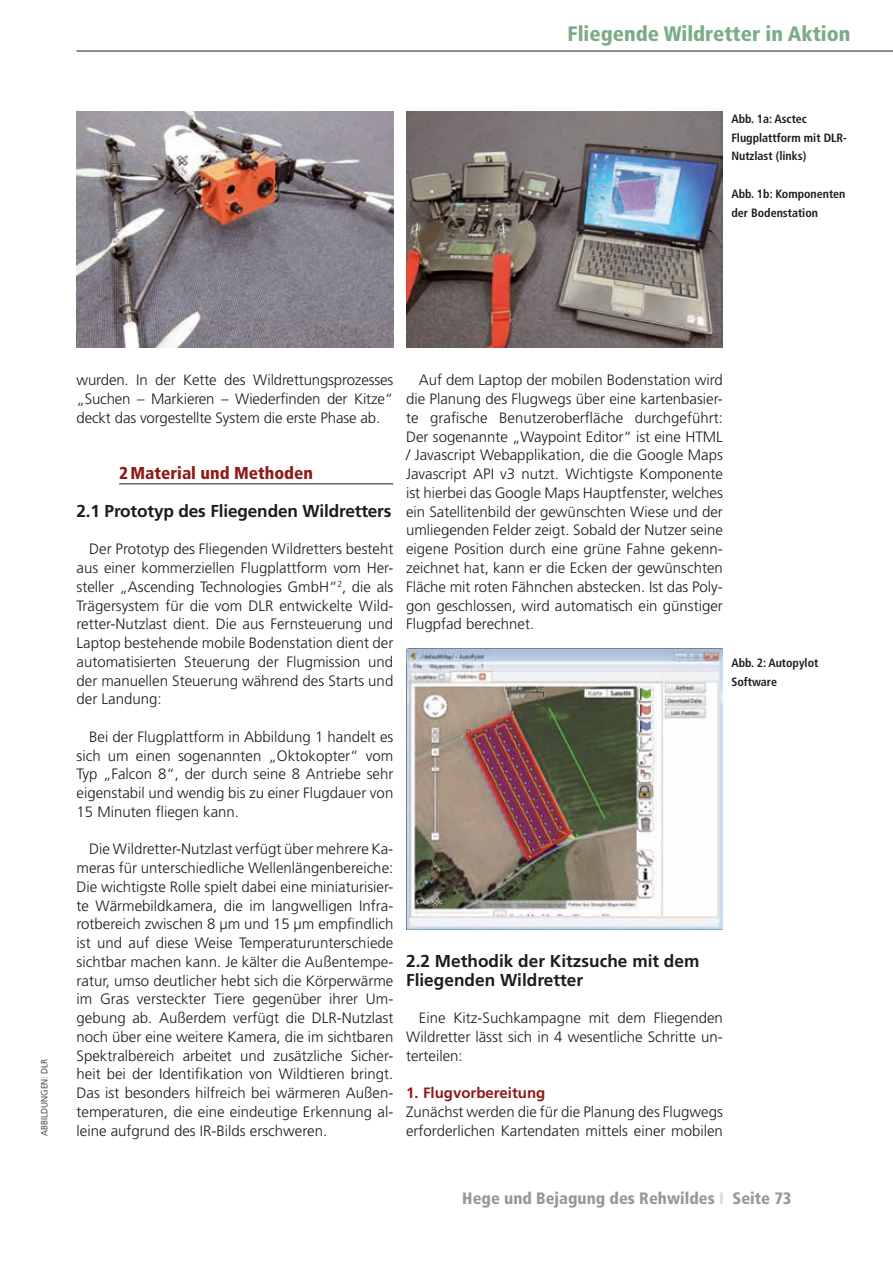
<style>
.page{position:relative;width:893px;height:1263px;background:#fff}
.page>*{position:absolute;margin:0;border:0;box-sizing:border-box;transform-origin:0 0}
.t1{font:900 condensed 21px "Frutiger";color:#7bab87}
.t2{font:700 17.25px/18.8px "Frutiger";color:#1b1c20}
.t3{font:900 condensed 17.25px "Frutiger";color:#8d1b18}
.t4{font:900 condensed 16.5px "Frutiger";color:#98989c}
.t5{font:300 15px/18.8px "Frutiger";color:#1b1c20;text-align:justify}
.t6{font:700 15px "Frutiger";color:#8d1b18}
.t7{font:700 condensed 12px/18.8px "Frutiger";color:#1b1c20}
.t8{font:300 9px "Frutiger";color:#1b1c20}
.s1{color:#d8dadc}
</style>
<div class="page">
<hr style="left:77px;top:51px;width:816px;height:1px;background:#1b1c20">
<hr style="left:119px;top:483px;width:274px;height:1px;background:#1b1c20">
<img style="left:77px;top:111px;width:316px;height:237px">
<img style="left:406px;top:111px;width:317px;height:237px">
<img style="left:406px;top:648px;width:317px;height:281px">
<h1 class="t1" style="left:568px;top:21px;width:284px">Fliegende Wildretter in Aktion</h1>
<p class="t7" style="left:731px;top:109px;width:117px">Abb. 1a: Asctec<br>Flugplattform mit DLR-<br>Nutzlast (links)</p>
<p class="t7" style="left:731px;top:184px;width:116px">Abb. 1b: Komponenten der Bodenstation</p>
<p class="t8" style="left:39px;top:1135px;width:79px;rotate:-90deg">Abbildungen : DLR</p>
<p class="t5" style="left:77px;top:371px;width:318px">wurden. In der Kette des Wildrettungsprozesses „Suchen – Markieren – Wiederfinden der Kitze“ deckt das vorgestellte System die erste Phase ab.</p>
<p class="t3" style="left:119px;top:463px;width:195px">2 Material und Methoden</p>
<p class="t2" style="left:77px;top:501px;width:316px">2.1 Prototyp des Fliegenden Wildretters</p>
<p class="t5" style="left:77px;top:540px;width:318px;text-indent:13px">Der Prototyp des Fliegenden Wildretters besteht aus einer kommerziellen Flugplattform vom Her&shy;steller „Ascending Technologies GmbH“<sup>2</sup>, die als Trägersystem für die vom DLR entwickelte Wild&shy;retter-Nutzlast dient. Die aus Fernsteuerung und Laptop bestehende mobile Bodenstation dient der automatisierten Steuerung der Flugmission und der manuellen Steuerung während des Starts und der Landung:</p>
<p class="t5" style="left:77px;top:727px;width:318px;text-indent:13px">Bei der Flugplattform in Abbildung 1 handelt es sich um einen sogenannten „Oktokopter“ vom Typ „Falcon 8“, der durch seine 8 Antriebe sehr eigenstabil und wendig bis zu einer Flugdauer von 15 Minuten fliegen kann.</p>
<p class="t5" style="left:77px;top:840px;width:318px;text-indent:13px">Die Wildretter-Nutzlast verfügt über mehrere Ka&shy;meras für unterschiedliche Wellenlängenbereiche:<br>Die wichtigste Rolle spielt dabei eine miniaturisier&shy;te Wärmebildkamera, die im langwelligen Infra&shy;rotbereich zwischen 8 µm und 15 µm empfindlich ist und auf diese Weise Temperaturunterschiede sichtbar machen kann. Je kälter die Außentempe&shy;ratur, umso deutlicher hebt sich die Körperwärme im Gras versteckter Tiere gegenüber ihrer Um&shy;gebung ab. Außerdem verfügt die DLR-Nutzlast noch über eine weitere Kamera, die im sichtbaren Spektralbereich arbeitet und zusätzliche Sicher&shy;heit bei der Identifikation von Wildtieren bringt.<br>Das ist besonders hilfreich bei wärmeren Außen&shy;temperaturen, die eine eindeutige Erkennung al&shy;leine aufgrund des IR-Bilds erschweren.</p>
<p class="t5" style="left:406px;top:371px;width:318px;text-indent:13px">Auf dem Laptop der mobilen Bodenstation wird die Planung des Flugwegs über eine kartenbasier&shy;te grafische Benutzeroberfläche durchgeführt:<br>Der sogenannte „Waypoint Editor“ ist eine HTML / Javascript Webapplikation, die die Google Maps Javascript API v3 nutzt. Wichtigste Komponente ist hierbei das Google Maps Hauptfenster, welches ein Satellitenbild der gewünschten Wiese und der umliegenden Felder zeigt. Sobald der Nutzer seine eigene Position durch eine grüne Fahne gekenn&shy;zeichnet hat, kann er die Ecken der gewünschten Fläche mit roten Fähnchen abstecken. Ist das Poly&shy;gon geschlossen, wird automatisch ein günstiger Flugpfad berechnet.</p>
<p class="t7" style="left:731px;top:653px;width:88px">Abb. 2: Autopylot<br>Software</p>
<p class="t2" style="left:406px;top:951px;width:295px">2.2 Methodik der Kitzsuche mit dem<br>Fliegenden Wildretter</p>
<p class="t5" style="left:406px;top:1008px;width:318px;text-indent:13px">Eine Kitz-Suchkampagne mit dem Fliegenden Wildretter lässt sich in 4 wesentliche Schritte un&shy;terteilen:</p>
<p class="t6" style="left:406px;top:1084px;width:141px">1. Flugvorbereitung</p>
<p class="t5" style="left:406px;top:1102px;width:318px">Zunächst werden die für die Planung des Flugwegs</p>
<p class="t5" style="left:406px;top:1121px;width:318px">erforderlichen Kartendaten mittels einer mobilen</p>
<p class="t4" style="left:462px;top:1188px;width:331px">Hege und Bejagung des Rehwildes <span class="s1">I</span> Seite 73</p>
</div>
